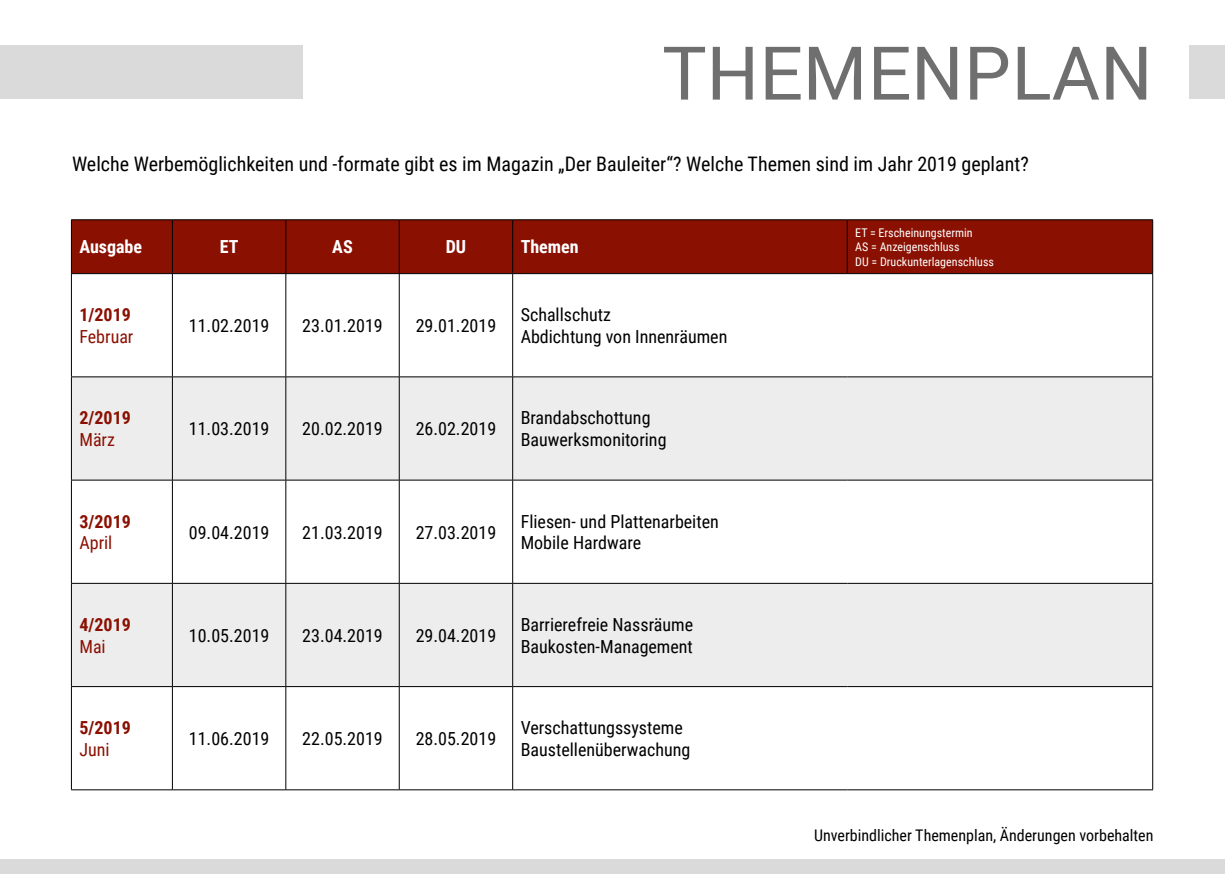
<style>
.page{position:relative;width:1225px;height:874px;background:#fff}
.page>*{position:absolute;margin:0;border:0;box-sizing:border-box;transform-origin:0 0}
.t1{font:74.2px "Roboto";color:#706f6f}
.t2{font:20px "Roboto Condensed";color:#000}
.t3{font:18px/21.6px "Roboto Condensed";color:#000}
.t4{font:700 18px "Roboto Condensed";color:#8a1002}
.t5{font:18px "Roboto Condensed";color:#8a1002}
.t6{font:700 18px "Roboto Condensed";color:#fff}
.t7{font:16px "Roboto Condensed";color:#000}
.t8{font:12px/14.4px "Roboto Condensed";color:#fff}
</style>
<div class="page">
<div style="left:72px;top:220px;width:1080px;height:53px;background:#8a1002"></div>
<svg style="left:72px;top:377px;width:1080px;height:309px;fill:#ededed"></svg>
<hr style="left:71px;top:219px;width:101px;height:1px;background:#000">
<hr style="left:71px;top:220px;width:1px;height:53px;background:#000">
<hr style="left:172px;top:219px;width:114px;height:1px;background:#000">
<hr style="left:172px;top:220px;width:1px;height:53px;background:#000">
<hr style="left:286px;top:219px;width:113px;height:1px;background:#000">
<hr style="left:285px;top:220px;width:1px;height:53px;background:#000">
<hr style="left:399px;top:219px;width:114px;height:1px;background:#000">
<hr style="left:399px;top:220px;width:1px;height:53px;background:#000">
<hr style="left:513px;top:219px;width:334px;height:1px;background:#000">
<hr style="left:512px;top:220px;width:1px;height:53px;background:#000">
<hr style="left:847px;top:219px;width:306px;height:1px;background:#000">
<hr style="left:847px;top:220px;width:1px;height:53px;background:#000">
<hr style="left:1152px;top:220px;width:1px;height:53px;background:#000">
<hr style="left:71px;top:273px;width:101px;height:1px;background:#000">
<hr style="left:71px;top:274px;width:1px;height:102px;background:#000">
<hr style="left:172px;top:273px;width:114px;height:1px;background:#000">
<hr style="left:172px;top:274px;width:1px;height:102px;background:#000">
<hr style="left:286px;top:273px;width:113px;height:1px;background:#000">
<hr style="left:285px;top:274px;width:1px;height:102px;background:#000">
<hr style="left:399px;top:273px;width:114px;height:1px;background:#000">
<hr style="left:399px;top:274px;width:1px;height:102px;background:#000">
<hr style="left:513px;top:273px;width:334px;height:1px;background:#000">
<hr style="left:512px;top:274px;width:1px;height:102px;background:#000">
<hr style="left:847px;top:273px;width:306px;height:1px;background:#000">
<hr style="left:1152px;top:274px;width:1px;height:102px;background:#000">
<hr style="left:71px;top:376px;width:101px;height:1px;background:#000">
<hr style="left:71px;top:377px;width:1px;height:102px;background:#000">
<hr style="left:172px;top:376px;width:114px;height:1px;background:#000">
<hr style="left:172px;top:377px;width:1px;height:102px;background:#000">
<hr style="left:286px;top:376px;width:113px;height:1px;background:#000">
<hr style="left:285px;top:377px;width:1px;height:102px;background:#000">
<hr style="left:399px;top:376px;width:114px;height:1px;background:#000">
<hr style="left:399px;top:377px;width:1px;height:102px;background:#000">
<hr style="left:513px;top:376px;width:334px;height:1px;background:#000">
<hr style="left:512px;top:377px;width:1px;height:102px;background:#000">
<hr style="left:847px;top:376px;width:306px;height:1px;background:#000">
<hr style="left:1152px;top:377px;width:1px;height:102px;background:#000">
<hr style="left:71px;top:479px;width:101px;height:1px;background:#000">
<hr style="left:71px;top:480px;width:1px;height:102px;background:#000">
<hr style="left:172px;top:479px;width:114px;height:1px;background:#000">
<hr style="left:172px;top:480px;width:1px;height:102px;background:#000">
<hr style="left:286px;top:479px;width:113px;height:1px;background:#000">
<hr style="left:285px;top:480px;width:1px;height:102px;background:#000">
<hr style="left:399px;top:479px;width:114px;height:1px;background:#000">
<hr style="left:399px;top:480px;width:1px;height:102px;background:#000">
<hr style="left:513px;top:479px;width:334px;height:1px;background:#000">
<hr style="left:512px;top:480px;width:1px;height:102px;background:#000">
<hr style="left:847px;top:479px;width:306px;height:1px;background:#000">
<hr style="left:1152px;top:480px;width:1px;height:102px;background:#000">
<hr style="left:71px;top:582px;width:101px;height:1px;background:#000">
<hr style="left:71px;top:583px;width:1px;height:103px;background:#000">
<hr style="left:172px;top:582px;width:114px;height:1px;background:#000">
<hr style="left:172px;top:583px;width:1px;height:103px;background:#000">
<hr style="left:286px;top:582px;width:113px;height:1px;background:#000">
<hr style="left:285px;top:583px;width:1px;height:103px;background:#000">
<hr style="left:399px;top:582px;width:114px;height:1px;background:#000">
<hr style="left:399px;top:583px;width:1px;height:103px;background:#000">
<hr style="left:513px;top:582px;width:334px;height:1px;background:#000">
<hr style="left:512px;top:583px;width:1px;height:103px;background:#000">
<hr style="left:847px;top:582px;width:306px;height:1px;background:#000">
<hr style="left:1152px;top:583px;width:1px;height:103px;background:#000">
<hr style="left:71px;top:686px;width:101px;height:1px;background:#000">
<hr style="left:71px;top:686px;width:1px;height:103px;background:#000">
<hr style="left:172px;top:686px;width:114px;height:1px;background:#000">
<hr style="left:172px;top:686px;width:1px;height:103px;background:#000">
<hr style="left:286px;top:686px;width:113px;height:1px;background:#000">
<hr style="left:285px;top:686px;width:1px;height:103px;background:#000">
<hr style="left:399px;top:686px;width:114px;height:1px;background:#000">
<hr style="left:399px;top:686px;width:1px;height:103px;background:#000">
<hr style="left:513px;top:686px;width:334px;height:1px;background:#000">
<hr style="left:512px;top:686px;width:1px;height:103px;background:#000">
<hr style="left:847px;top:686px;width:306px;height:1px;background:#000">
<hr style="left:1152px;top:686px;width:1px;height:103px;background:#000">
<hr style="left:71px;top:789px;width:101px;height:1px;background:#000">
<hr style="left:172px;top:789px;width:114px;height:1px;background:#000">
<hr style="left:286px;top:789px;width:113px;height:1px;background:#000">
<hr style="left:399px;top:789px;width:114px;height:1px;background:#000">
<hr style="left:513px;top:789px;width:334px;height:1px;background:#000">
<hr style="left:847px;top:789px;width:306px;height:1px;background:#000">
<div style="left:0;top:859px;width:1225px;height:14px;background:#dadada"></div>
<div style="left:0;top:45px;width:303px;height:54px;background:#dadada"></div>
<div style="left:1189px;top:45px;width:36px;height:54px;background:#dadada"></div>
<h1 class="t1" style="left:663px;top:21px;width:491px">THEMENPLAN</h1>
<p class="t2" style="left:72px;top:150px;width:958px">Welche Werbemöglichkeiten und -formate gibt es im Magazin „Der Bauleiter“? Welche Themen sind im Jahr 2019 geplant?</p>
<p class="t6" style="left:79px;top:234px;width:64px">Ausgabe</p>
<p class="t6" style="left:220px;top:234px;width:20px">ET</p>
<p class="t6" style="left:332px;top:234px;width:22px">AS</p>
<p class="t6" style="left:446px;top:234px;width:22px">DU</p>
<p class="t6" style="left:521px;top:234px;width:60px">Themen</p>
<p class="t4" style="left:79px;top:302px;width:53px">1/2019</p>
<p class="t5" style="left:79px;top:323px;width:56px">Februar</p>
<p class="t3" style="left:189px;top:314px;width:82px">11.02.2019</p>
<p class="t3" style="left:302px;top:314px;width:82px">23.01.2019</p>
<p class="t3" style="left:416px;top:314px;width:82px">29.01.2019</p>
<p class="t3" style="left:521px;top:303px;width:208px">Schallschutz<br>Abdichtung von Innenräumen</p>
<p class="t4" style="left:79px;top:405px;width:53px">2/2019</p>
<p class="t5" style="left:79px;top:427px;width:37px">März</p>
<p class="t3" style="left:189px;top:417px;width:82px">11.03.2019</p>
<p class="t3" style="left:302px;top:417px;width:82px">20.02.2019</p>
<p class="t3" style="left:416px;top:417px;width:82px">26.02.2019</p>
<p class="t3" style="left:521px;top:406px;width:147px">Brandabschottung<br>Bauwerksmonitoring</p>
<p class="t4" style="left:79px;top:508px;width:53px">3/2019</p>
<p class="t5" style="left:79px;top:530px;width:34px">April</p>
<p class="t3" style="left:189px;top:520px;width:82px">09.04.2019</p>
<p class="t3" style="left:302px;top:520px;width:82px">21.03.2019</p>
<p class="t3" style="left:416px;top:520px;width:82px">27.03.2019</p>
<p class="t3" style="left:521px;top:509px;width:200px">Fliesen- und Plattenarbeiten<br>Mobile Hardware</p>
<p class="t4" style="left:79px;top:611px;width:53px">4/2019</p>
<p class="t5" style="left:79px;top:633px;width:28px">Mai</p>
<p class="t3" style="left:189px;top:623px;width:82px">10.05.2019</p>
<p class="t3" style="left:302px;top:623px;width:82px">23.04.2019</p>
<p class="t3" style="left:416px;top:623px;width:82px">29.04.2019</p>
<p class="t3" style="left:521px;top:612px;width:174px">Barrierefreie Nassräume<br>Baukosten-Management</p>
<p class="t4" style="left:79px;top:714px;width:53px">5/2019</p>
<p class="t5" style="left:79px;top:736px;width:32px">Juni</p>
<p class="t3" style="left:189px;top:726px;width:82px">11.06.2019</p>
<p class="t3" style="left:302px;top:726px;width:82px">22.05.2019</p>
<p class="t3" style="left:416px;top:726px;width:82px">28.05.2019</p>
<p class="t3" style="left:521px;top:716px;width:171px">Verschattungssysteme<br>Baustellenüberwachung</p>
<p class="t8" style="left:855px;top:225px;width:140px">ET = Erscheinungstermin<br>AS = Anzeigenschluss<br>DU = Druckunterlagenschluss</p>
<p class="t7" style="left:814px;top:823px;width:341px">Unverbindlicher Themenplan, Änderungen vorbehalten</p>
</div>
